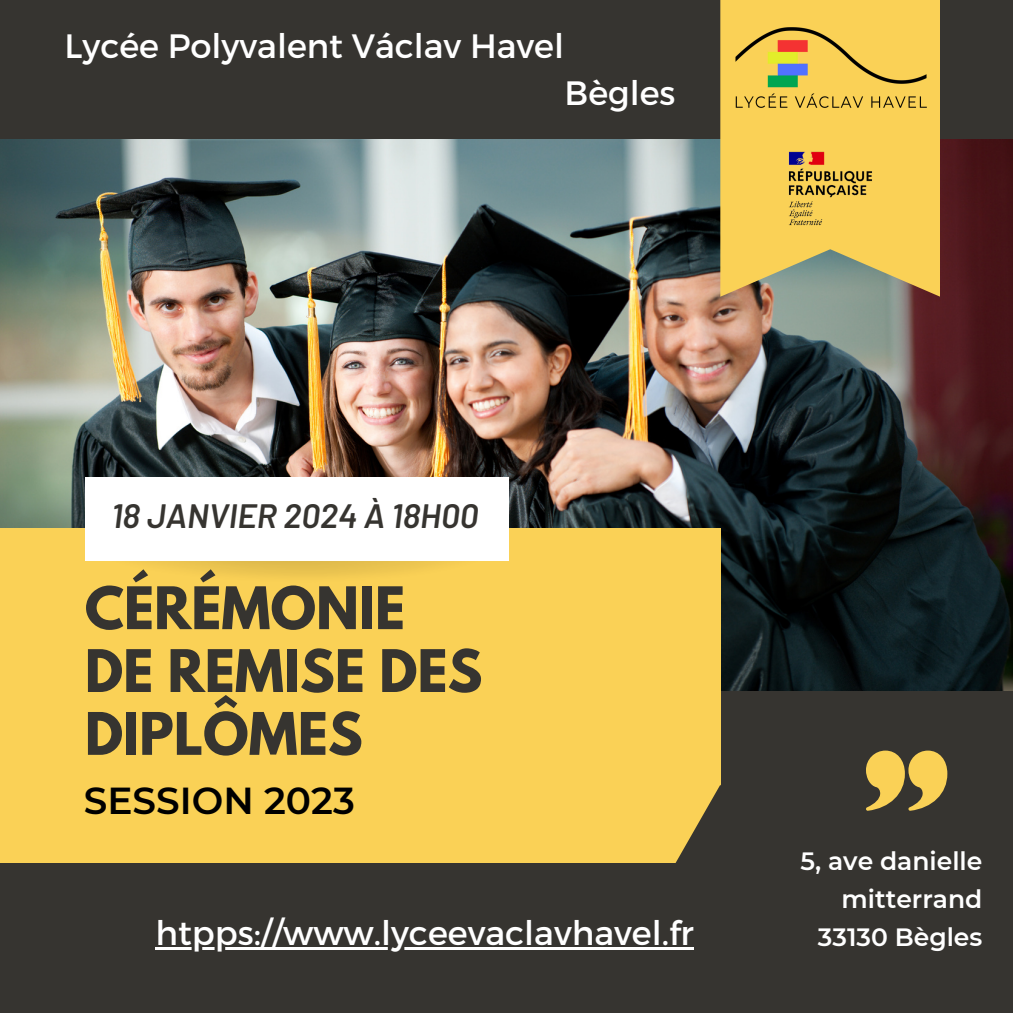
<style>
.page{position:relative;width:1013px;height:1013px;background:#fff}
.page>*{position:absolute;margin:0;border:0;box-sizing:border-box;transform-origin:0 0}
.t1{font:700 51.88px/62.8px "League Spartan";color:#363430}
.t2{font:600 37.5px "Montserrat";color:#000}
.t3{font:33.75px "Montserrat";color:#fff}
.t4{font:italic 600 33.75px "Barlow";color:#363430}
.t5{font:600 25px/37.5px "Montserrat";color:#fff;text-align:right}
</style>
<div class="page">
<div style="left:0;top:0;width:1012px;height:1012px;background:#363430"></div>
<img style="left:0;top:140px;width:1012px;height:550px">
<svg style="left:720px;top:0;width:220px;height:297px;fill:#fad156"></svg>
<div style="left:0;top:528px;width:720px;height:334px;background:#fad156"></div>
<div style="left:85px;top:477px;width:424px;height:84px;background:#fff"></div>
<svg style="left:866px;top:750px;width:81px;height:61px"></svg>
<svg style="left:675px;top:784px;width:46px;height:79px"></svg>
<img style="left:734px;top:8px;width:192px;height:103px">
<img style="left:776px;top:140px;width:108px;height:97px">
<hr style="left:156px;top:946px;width:538px;height:3px;background:#fff">
<p class="t3" style="left:64px;top:24px;width:501px">Lycée Polyvalent Václav Havel</p>
<p class="t3" style="left:564px;top:71px;width:112px">Bègles</p>
<p class="t4" style="left:111px;top:494px;width:368px">18 JANVIER 2024 À 18H00</p>
<p class="t1" style="left:85px;top:583px;width:322px">CÉRÉMONIE</p>
<p class="t1" style="left:85px;top:646px;width:399px">DE REMISE DES<br>DIPLÔMES</p>
<p class="t2" style="left:84px;top:777px;width:272px">SESSION 2023</p>
<p class="t3" style="left:156px;top:910px;width:540px">htpps://www.lyceevaclavhavel.fr</p>
<p class="t5" style="left:800px;top:842px;width:183px">5, ave danielle mitterrand</p>
<p class="t5" style="left:818px;top:917px;width:166px">33130 Bègles</p>
</div>
